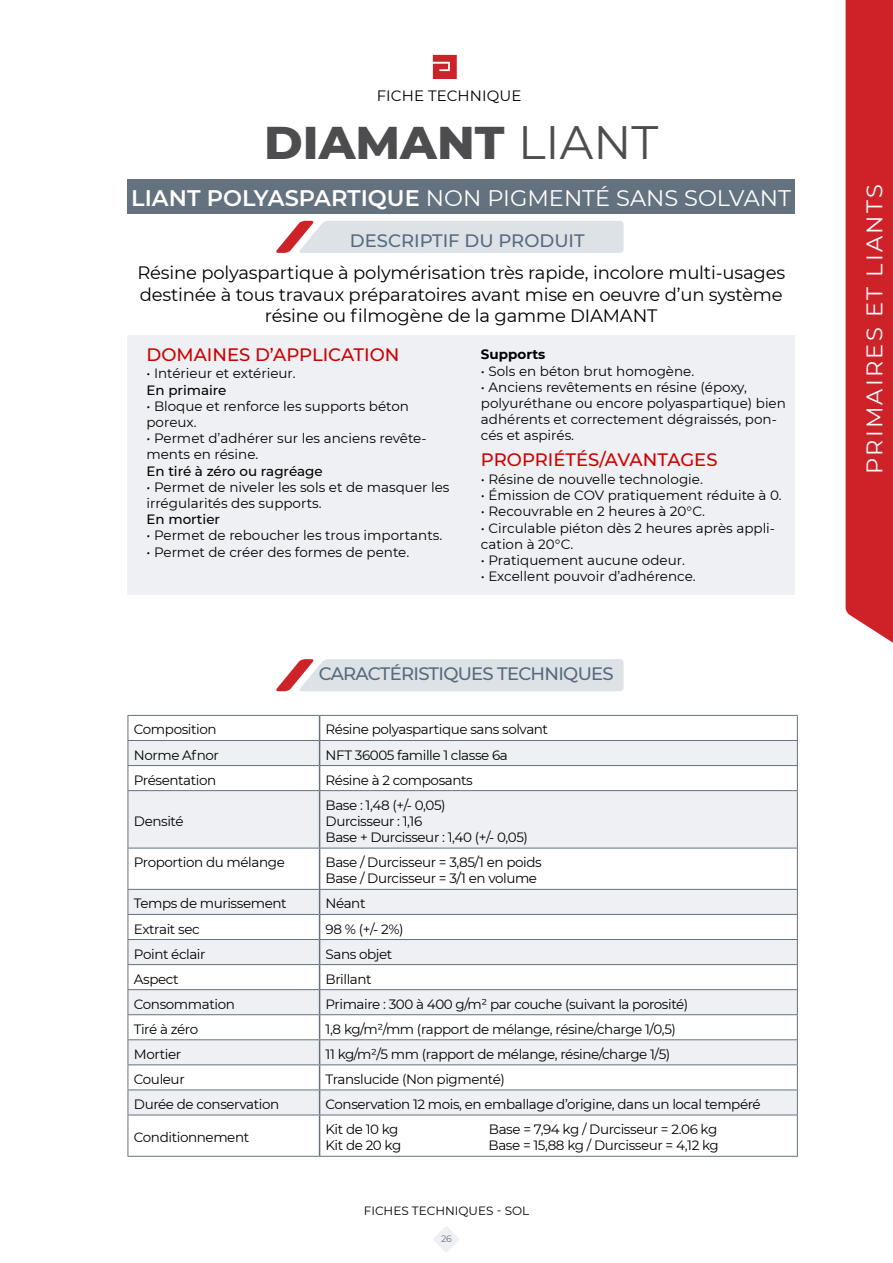
<style>
.page{position:relative;width:893px;height:1263px;background:#fff}
.page>*{position:absolute;margin:0;border:0;box-sizing:border-box;transform-origin:0 0}
.t1{font:800 46.8px "Montserrat";color:#4d4d4f}
.t2{font:22.5px "Montserrat";color:#fff}
.t3{font:22.5px "Montserrat";letter-spacing:.1em;color:#fff}
.t4{font:18px/21.6px "Montserrat";letter-spacing:-.01em;color:#000;text-align:center}
.t5{font:500 18px "Montserrat";color:#c00}
.t6{font:500 18px "Montserrat";letter-spacing:-.04em;color:#586a7c}
.t7{font:500 18px "Montserrat";color:#586a7c}
.t8{font:15px "Montserrat";letter-spacing:.005em;color:#000}
.t9{font:13.5px/16.2px "Montserrat";letter-spacing:-.03em;color:#000}
.t10{font:13.5px/16.2px "Montserrat";color:#000}
.t11{font:500 13.5px "Montserrat";color:#000}
.t12{font:700 13.5px "Montserrat";color:#000}
.t13{font:12px "Montserrat";color:#000}
.t14{font:9.3px "Montserrat";color:#657180}
.s1{font-weight:400}
.s2{font-weight:600}
</style>
<div class="page">
<svg style="left:434px;top:1227px;width:25px;height:25px"></svg>
<div style="left:128px;top:179px;width:667px;height:35px;background:#647280"></div>
<svg style="left:433px;top:55px;width:24px;height:24px"></svg>
<div style="left:846px;top:0;width:47px;height:643px;background:#cd2228"></div>
<svg style="left:276px;top:221px;width:348px;height:32px;background:#dedce1"></svg>
<svg style="left:276px;top:659px;width:348px;height:32px;background:#dedce1"></svg>
<div style="left:128px;top:335px;width:667px;height:260px;background:#eef0f3"></div>
<svg style="left:129px;top:741px;width:668px;height:373px;fill:#eef0f3"></svg>
<hr style="left:128px;top:715px;width:192px;height:1px;background:#647280">
<hr style="left:128px;top:740px;width:192px;height:1px;background:#647280">
<hr style="left:128px;top:765px;width:192px;height:1px;background:#647280">
<svg style="left:128px;top:716px;width:1px;height:74px"></svg>
<hr style="left:128px;top:790px;width:192px;height:1px;background:#647280">
<hr style="left:128px;top:791px;width:1px;height:57px;background:#647280">
<hr style="left:128px;top:848px;width:192px;height:1px;background:#647280">
<hr style="left:128px;top:848px;width:1px;height:41px;background:#647280">
<hr style="left:128px;top:889px;width:192px;height:1px;background:#647280">
<hr style="left:128px;top:914px;width:192px;height:1px;background:#647280">
<hr style="left:128px;top:939px;width:192px;height:1px;background:#647280">
<hr style="left:128px;top:964px;width:192px;height:1px;background:#647280">
<hr style="left:128px;top:989px;width:192px;height:1px;background:#647280">
<hr style="left:128px;top:1014px;width:192px;height:1px;background:#647280">
<hr style="left:128px;top:1039px;width:192px;height:1px;background:#647280">
<hr style="left:128px;top:1064px;width:192px;height:1px;background:#647280">
<hr style="left:128px;top:1089px;width:192px;height:1px;background:#647280">
<svg style="left:128px;top:890px;width:1px;height:224px"></svg>
<hr style="left:128px;top:1114px;width:192px;height:1px;background:#647280">
<hr style="left:128px;top:1115px;width:1px;height:41px;background:#647280">
<hr style="left:128px;top:1156px;width:192px;height:1px;background:#647280">
<hr style="left:320px;top:715px;width:478px;height:1px;background:#647280">
<hr style="left:320px;top:740px;width:478px;height:1px;background:#647280">
<hr style="left:320px;top:765px;width:478px;height:1px;background:#647280">
<svg style="left:797px;top:716px;width:1px;height:74px"></svg>
<hr style="left:320px;top:790px;width:478px;height:1px;background:#647280">
<hr style="left:797px;top:791px;width:1px;height:57px;background:#647280">
<hr style="left:320px;top:848px;width:478px;height:1px;background:#647280">
<hr style="left:797px;top:848px;width:1px;height:41px;background:#647280">
<hr style="left:320px;top:889px;width:478px;height:1px;background:#647280">
<hr style="left:320px;top:914px;width:478px;height:1px;background:#647280">
<hr style="left:320px;top:939px;width:478px;height:1px;background:#647280">
<hr style="left:320px;top:964px;width:478px;height:1px;background:#647280">
<hr style="left:320px;top:989px;width:478px;height:1px;background:#647280">
<hr style="left:320px;top:1014px;width:478px;height:1px;background:#647280">
<hr style="left:320px;top:1039px;width:478px;height:1px;background:#647280">
<hr style="left:320px;top:1064px;width:478px;height:1px;background:#647280">
<hr style="left:320px;top:1089px;width:478px;height:1px;background:#647280">
<svg style="left:797px;top:890px;width:1px;height:224px"></svg>
<hr style="left:320px;top:1114px;width:478px;height:1px;background:#647280">
<hr style="left:797px;top:1115px;width:1px;height:41px;background:#647280">
<hr style="left:320px;top:1156px;width:478px;height:1px;background:#647280">
<svg style="left:319px;top:716px;width:1px;height:74px"></svg>
<hr style="left:319px;top:791px;width:1px;height:57px;background:#647280">
<hr style="left:319px;top:848px;width:1px;height:41px;background:#647280">
<svg style="left:319px;top:890px;width:1px;height:224px"></svg>
<hr style="left:319px;top:1115px;width:1px;height:41px;background:#647280">
<p class="t8" style="left:377px;top:86px;width:146px">FICHE TECHNIQUE</p>
<h1 class="t1" style="left:264px;top:108px;width:395px">DIAMANT <span class="s1">LIANT</span></h1>
<h2 class="t2" style="left:131px;top:182px;width:661px"><span class="s2">LIANT POLYASPARTIQUE</span> NON PIGMENTÉ SANS SOLVANT</h2>
<h2 class="t3" style="left:859px;top:474px;width:291px;rotate:-90deg">PRIMAIRES ET LIANTS</h2>
<h3 class="t7" style="left:350px;top:228px;width:236px">DESCRIPTIF DU PRODUIT</h3>
<h3 class="t4" style="left:137px;top:261px;width:649px">Résine polyaspartique à polymérisation très rapide, incolore multi-usages destinée à tous travaux préparatoires avant mise en oeuvre d’un système résine ou filmogène de la gamme DIAMANT</h3>
<h3 class="t5" style="left:146px;top:342px;width:254px">DOMAINES D’APPLICATION</h3>
<p class="t12" style="left:481px;top:345px;width:66px">Supports</p>
<p class="t10" style="left:481px;top:362px;width:215px">• Sols en béton brut homogène.</p>
<p class="t10" style="left:481px;top:378px;width:306px">• Anciens revêtements en résine (époxy, polyuréthane ou encore polyaspartique) bien adhérents et correctement dégraissés, pon&shy;cés et aspirés.</p>
<p class="t10" style="left:481px;top:471px;width:223px">• Résine de nouvelle technologie.</p>
<p class="t10" style="left:481px;top:487px;width:302px">• Émission de COV pratiquement réduite à 0.</p>
<p class="t10" style="left:481px;top:503px;width:226px">• Recouvrable en 2 heures à 20°C.</p>
<p class="t10" style="left:481px;top:519px;width:296px">• Circulable piéton dès 2 heures après appli&shy;cation à 20°C.</p>
<p class="t10" style="left:481px;top:552px;width:205px">• Pratiquement aucune odeur.</p>
<p class="t10" style="left:481px;top:568px;width:216px">• Excellent pouvoir d’adhérence.</p>
<p class="t10" style="left:146px;top:365px;width:151px">• Intérieur et extérieur.</p>
<p class="t11" style="left:146px;top:380px;width:82px">En primaire</p>
<p class="t10" style="left:146px;top:397px;width:264px">• Bloque et renforce les supports béton poreux.</p>
<p class="t10" style="left:146px;top:430px;width:282px">• Permet d’adhérer sur les anciens revête&shy;ments en résine.</p>
<p class="t11" style="left:146px;top:461px;width:178px">En tiré à zéro ou ragréage</p>
<p class="t10" style="left:146px;top:478px;width:305px">• Permet de niveler les sols et de masquer les irrégularités des supports.</p>
<p class="t11" style="left:146px;top:510px;width:75px">En mortier</p>
<p class="t10" style="left:146px;top:527px;width:297px">• Permet de reboucher les trous importants.</p>
<p class="t10" style="left:146px;top:543px;width:264px">• Permet de créer des formes de pente.</p>
<h3 class="t5" style="left:481px;top:447px;width:238px">PROPRIÉTÉS/AVANTAGES</h3>
<h3 class="t6" style="left:319px;top:661px;width:296px">CARACTÉRISTIQUES TECHNIQUES</h3>
<p class="t9" style="left:134px;top:721px;width:84px">Composition</p>
<p class="t9" style="left:326px;top:721px;width:224px">Résine polyaspartique sans solvant</p>
<p class="t9" style="left:134px;top:746px;width:87px">Norme Afnor</p>
<p class="t9" style="left:326px;top:746px;width:184px">NFT 36005 famille 1 classe 6a</p>
<p class="t9" style="left:134px;top:771px;width:84px">Présentation</p>
<p class="t9" style="left:326px;top:771px;width:149px">Résine à 2 composants</p>
<p class="t9" style="left:134px;top:812px;width:51px">Densité</p>
<p class="t9" style="left:326px;top:796px;width:204px">Base : 1,48 (+/- 0,05)<br>Durcisseur : 1,16<br>Base + Durcisseur : 1,40 (+/- 0,05)</p>
<p class="t9" style="left:134px;top:854px;width:152px">Proportion du mélange</p>
<p class="t9" style="left:326px;top:854px;width:218px">Base / Durcisseur = 3,85/1 en poids<br>Base / Durcisseur = 3/1 en volume</p>
<p class="t9" style="left:134px;top:895px;width:154px">Temps de murissement</p>
<p class="t9" style="left:326px;top:895px;width:41px">Néant</p>
<p class="t9" style="left:134px;top:920px;width:67px">Extrait sec</p>
<p class="t9" style="left:326px;top:920px;width:79px">98 % (+/- 2%)</p>
<p class="t9" style="left:134px;top:945px;width:73px">Point éclair</p>
<p class="t9" style="left:326px;top:945px;width:68px">Sans objet</p>
<p class="t9" style="left:134px;top:970px;width:46px">Aspect</p>
<p class="t9" style="left:326px;top:970px;width:48px">Brillant</p>
<p class="t9" style="left:134px;top:995px;width:102px">Consommation</p>
<p class="t9" style="left:326px;top:995px;width:364px">Primaire : 300 à 400 g/m² par couche (suivant la porosité)</p>
<p class="t9" style="left:134px;top:1020px;width:66px">Tiré à zéro</p>
<p class="t9" style="left:326px;top:1020px;width:352px">1,8 kg/m²/mm (rapport de mélange, résine/charge 1/0,5)</p>
<p class="t9" style="left:134px;top:1045px;width:49px">Mortier</p>
<p class="t9" style="left:326px;top:1045px;width:346px">11 kg/m²/5 mm (rapport de mélange, résine/charge 1/5)</p>
<p class="t9" style="left:134px;top:1070px;width:52px">Couleur</p>
<p class="t9" style="left:326px;top:1070px;width:181px">Translucide (Non pigmenté)</p>
<p class="t9" style="left:134px;top:1096px;width:147px">Durée de conservation</p>
<p class="t9" style="left:326px;top:1096px;width:437px">Conservation 12 mois, en emballage d’origine, dans un local tempéré</p>
<p class="t9" style="left:134px;top:1129px;width:117px">Conditionnement</p>
<p class="t9" style="left:326px;top:1121px;width:74px">Kit de 10 kg</p>
<p class="t9" style="left:489px;top:1121px;width:230px">Base = 7,94 kg / Durcisseur = 2.06 kg</p>
<p class="t9" style="left:326px;top:1137px;width:77px">Kit de 20 kg</p>
<p class="t9" style="left:489px;top:1137px;width:232px">Base = 15,88 kg / Durcisseur = 4,12 kg</p>
<p class="t13" style="left:364px;top:1202px;width:167px">FICHES TECHNIQUES - SOL</p>
<p class="t14" style="left:441px;top:1232px;width:12px">26</p>
</div>
